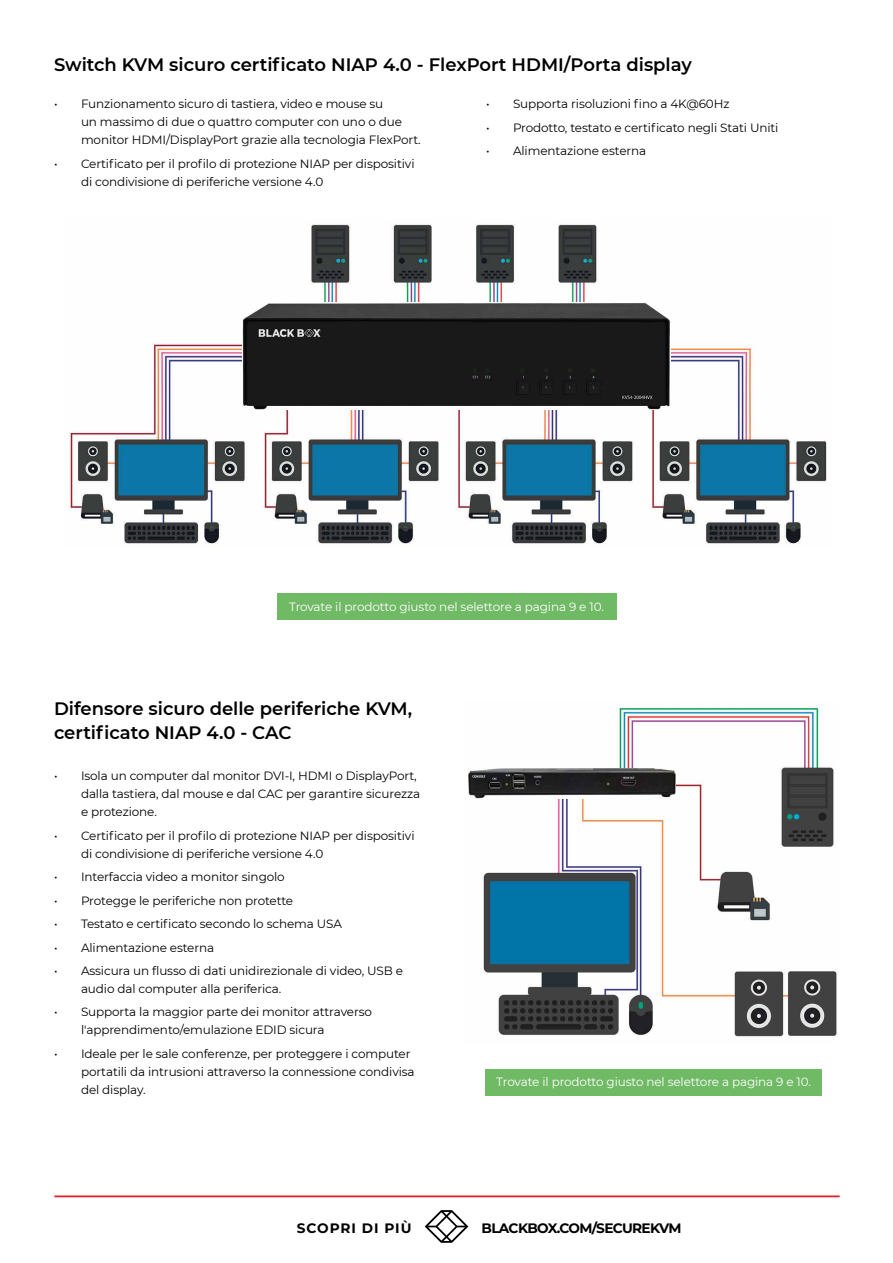
<style>
.page{position:relative;width:893px;height:1263px;background:#fff}
.page>*{position:absolute;margin:0;border:0;box-sizing:border-box;transform-origin:0 0}
.t1{font:600 18px/24px "Montserrat";color:#000}
.t2{font:700 13.65px "Montserrat";letter-spacing:-.05em;color:#000}
.t3{font:700 13.65px "Montserrat";letter-spacing:.07em;color:#000}
.t4{font:12px/18px "Montserrat";letter-spacing:-.01em;color:#000}
.t5{font:12px "Montserrat";letter-spacing:-.01em;color:#fff}
</style>
<div class="page">
<hr style="left:54px;top:1195px;width:786px;height:2px;background:#ed1d24">
<svg style="left:425px;top:1210px;width:43px;height:33px"></svg>
<img style="left:69px;top:224px;width:758px;height:320px">
<img style="left:242px;top:303px;width:428px;height:106px">
<img style="left:476px;top:707px;width:361px;height:331px">
<img style="left:468px;top:768px;width:208px;height:30px">
<div style="left:277px;top:593px;width:339px;height:26px;background:#70b965"></div>
<div style="left:485px;top:1069px;width:337px;height:26px;background:#70b965"></div>
<h1 class="t1" style="left:54px;top:52px;width:639px">Switch KVM sicuro certificato NIAP 4.0 - FlexPort HDMI/Porta display</h1>
<p class="t4" style="left:81px;top:94px;width:341px;text-indent:-27px">• Funzionamento sicuro di tastiera, video e mouse su<br>un massimo di due o quattro computer con uno o due monitor HDMI/DisplayPort grazie alla tecnologia FlexPort.</p>
<p class="t4" style="left:81px;top:154px;width:335px;text-indent:-27px">• Certificato per il profilo di protezione NIAP per dispositivi di condivisione di periferiche versione 4.0</p>
<p class="t4" style="left:486px;top:94px;width:245px">• Supporta risoluzioni fino a 4K@60Hz</p>
<p class="t4" style="left:486px;top:118px;width:294px">• Prodotto, testato e certificato negli Stati Uniti</p>
<p class="t4" style="left:486px;top:141px;width:162px">• Alimentazione esterna</p>
<p class="t5" style="left:289px;top:598px;width:316px">Trovate il prodotto giusto nel selettore a pagina 9 e 10.</p>
<h1 class="t1" style="left:54px;top:696px;width:360px">Difensore sicuro delle periferiche KVM, certificato NIAP 4.0 - CAC</h1>
<p class="t4" style="left:81px;top:767px;width:341px;text-indent:-27px">• Isola un computer dal monitor DVI-I, HDMI o DisplayPort, dalla tastiera, dal mouse e dal CAC per garantire sicurezza e protezione.</p>
<p class="t4" style="left:81px;top:826px;width:335px;text-indent:-27px">• Certificato per il profilo di protezione NIAP per dispositivi di condivisione di periferiche versione 4.0</p>
<p class="t4" style="left:54px;top:867px;width:232px">• Interfaccia video a monitor singolo</p>
<p class="t4" style="left:54px;top:891px;width:241px">• Protegge le periferiche non protette</p>
<p class="t4" style="left:54px;top:914px;width:289px">• Testato e certificato secondo lo schema USA</p>
<p class="t4" style="left:54px;top:938px;width:162px">• Alimentazione esterna</p>
<p class="t4" style="left:81px;top:961px;width:324px;text-indent:-27px">• Assicura un flusso di dati unidirezionale di video, USB e audio dal computer alla periferica.</p>
<p class="t4" style="left:81px;top:1002px;width:292px;text-indent:-27px">• Supporta la maggior parte dei monitor attraverso l'apprendimento/emulazione EDID sicura</p>
<p class="t4" style="left:81px;top:1044px;width:335px;text-indent:-27px">• Ideale per le sale conferenze, per proteggere i computer portatili da intrusioni attraverso la connessione condivisa del display.</p>
<p class="t5" style="left:496px;top:1074px;width:316px">Trovate il prodotto giusto nel selettore a pagina 9 e 10.</p>
<p class="t3" style="left:297px;top:1219px;width:116px">SCOPRI DI PIÙ</p>
<p class="t2" style="left:482px;top:1219px;width:201px">BLACKBOX.COM/SECUREKVM</p>
</div>
